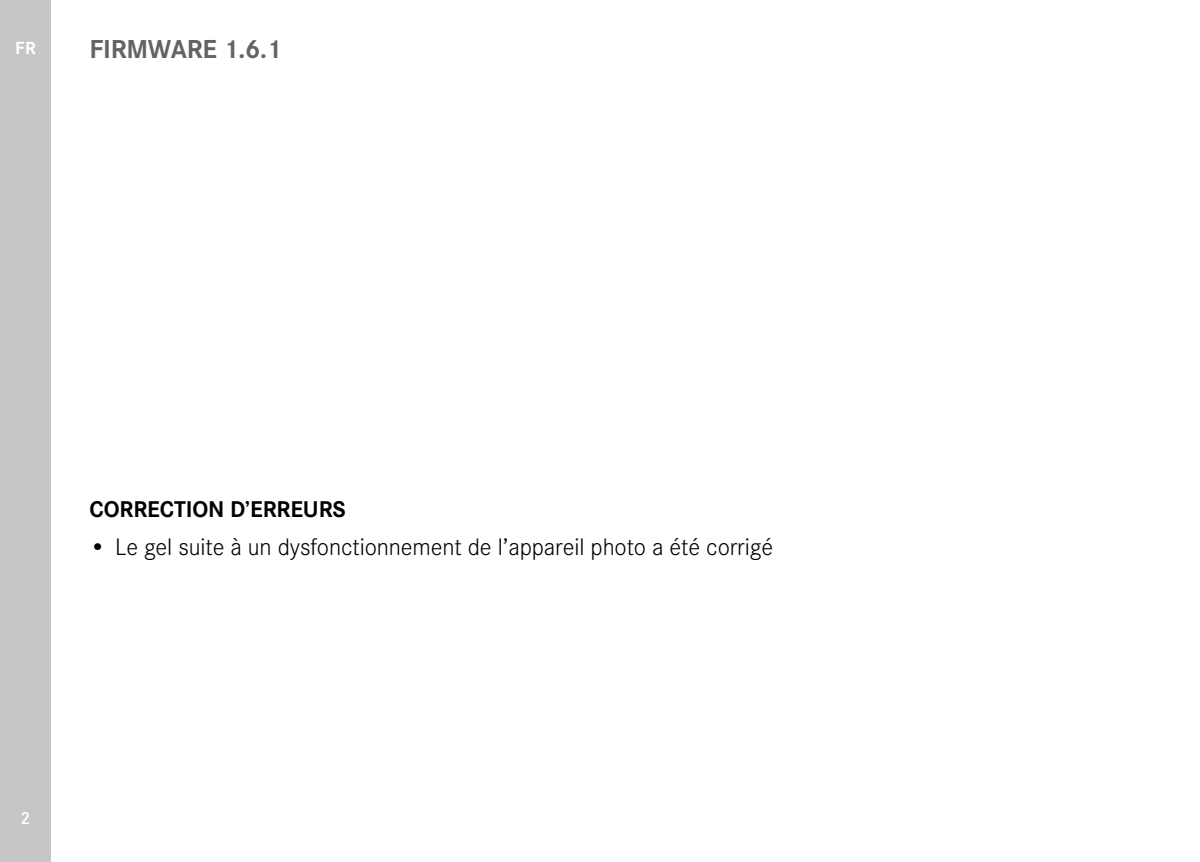
<style>
.page{position:relative;width:1200px;height:862px;background:#fff}
.page>*{position:absolute;margin:0;border:0;box-sizing:border-box;transform-origin:0 0}
.t1{font:700 27px "Corporate S";letter-spacing:-.01em;color:#646363}
.t2{font:300 24.75px "Corporate S";letter-spacing:-.005em;color:#000}
.t3{font:700 23.62px "Corporate S";letter-spacing:-.005em;color:#000}
.t4{font:700 18.22px "Corporate S";color:#fff}
.t5{font:600 18px "Corporate S";color:#fff}
</style>
<div class="page">
<div style="left:0;top:0;width:51px;height:861px;background:#c6c6c6"></div>
<p class="t4" style="left:15px;top:34px;width:22px">FR</p>
<p class="t1" style="left:90px;top:28px;width:194px">FIRMWARE 1.6.1</p>
<p class="t3" style="left:90px;top:490px;width:258px">CORRECTION D’ERREURS</p>
<p class="t2" style="left:90px;top:529px;width:685px">• Le gel suite à un dysfonctionnement de l’appareil photo a été corrigé</p>
<p class="t5" style="left:21px;top:803px;width:11px">2</p>
</div>
